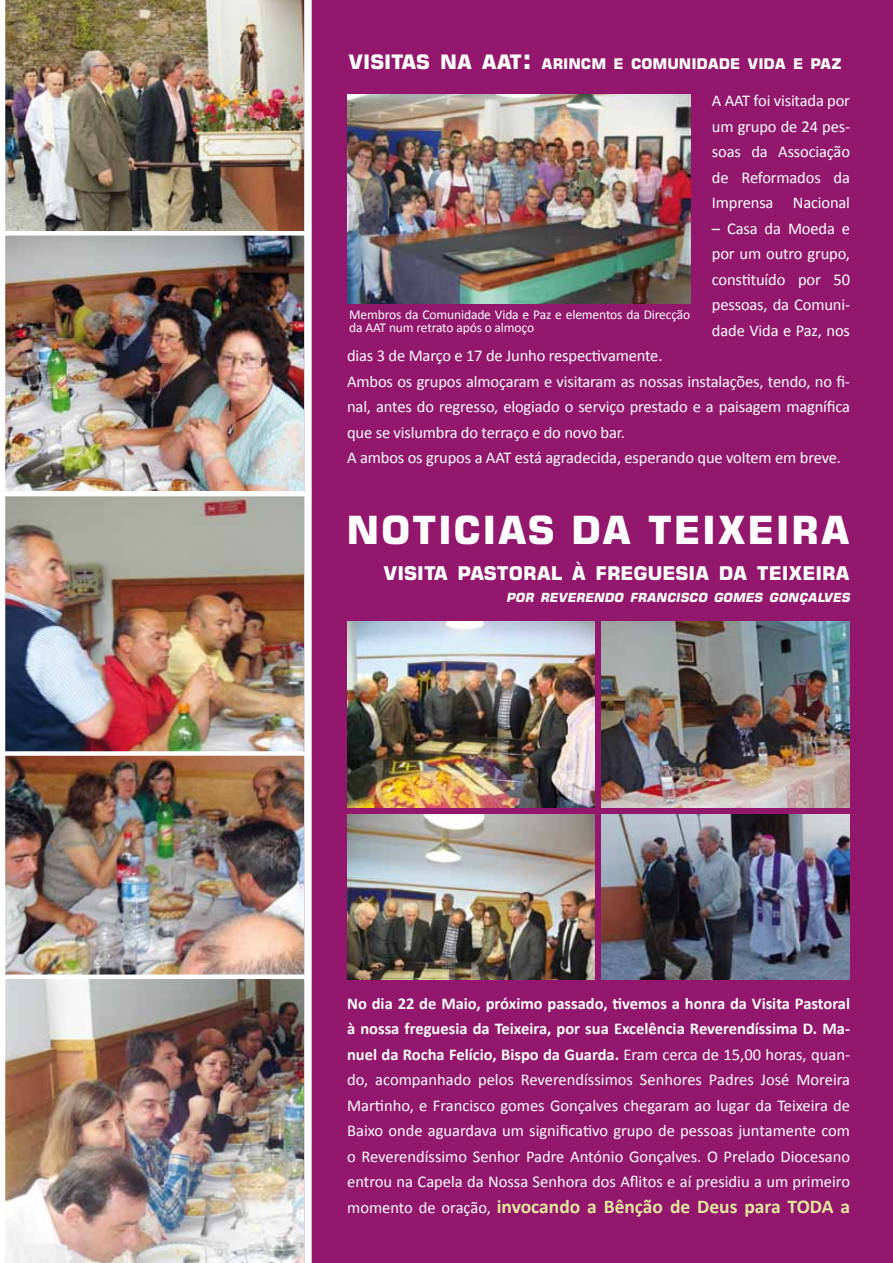
<style>
.page{position:relative;width:893px;height:1263px;background:#fff}
.page>*{position:absolute;margin:0;border:0;box-sizing:border-box;transform-origin:0 0}
.t1{font:700 38.85px "Square 721 BT";letter-spacing:.04em;color:#fff}
.t2{font:700 19.5px "Calibri";color:#e3e89e}
.t3{font:700 18.9px "Square 721 BT";color:#fff}
.t4{font:16.5px/25.5px "Calibri";letter-spacing:-.01em;color:#fff;text-align:justify}
.t5{font:700 14.7px "Square 721 BT";color:#fff}
.t6{font:13.5px/13.5px "Calibri";letter-spacing:-.01em;color:#fff}
.t7{font:italic 700 12.6px "Square 721 BT";color:#fff}
.s1{font-size:19.95px}
.s2{font-size:28.5px}
.s3{font-weight:700}
.s4{font-weight:400;font-size:16.5px;color:#fff}
</style>
<div class="page">
<img style="left:5px;top:979px;width:299px;height:284px">
<img style="left:5px;top:496px;width:299px;height:255px">
<img style="left:5px;top:236px;width:299px;height:255px">
<img style="left:5px;top:0;width:299px;height:231px">
<img style="left:5px;top:756px;width:299px;height:218px">
<div style="left:305px;top:0;width:588px;height:1263px;background:#93176d"></div>
<img style="left:347px;top:622px;width:248px;height:185px">
<img style="left:347px;top:815px;width:248px;height:164px">
<img style="left:602px;top:622px;width:248px;height:185px">
<img style="left:602px;top:815px;width:248px;height:164px">
<div style="left:304px;top:0;width:8px;height:1263px;background:#fff"></div>
<img style="left:347px;top:94px;width:344px;height:210px">
<p class="t5" style="left:348px;top:55px;width:495px"><span class="s1">VISITAS NA AAT</span><span class="s2">:</span> ARINCM E COMUNIDADE VIDA E PAZ</p>
<p class="t4" style="left:712px;top:88px;width:140px">A AAT foi visitada por um grupo de 24 pes&shy;soas da Associação de Reformados da Imprensa Nacional</p>
<p class="t4" style="left:712px;top:216px;width:140px">– Casa da Moeda e por um outro grupo, constituído por 50 pessoas, da Comuni&shy;dade Vida e Paz, nos</p>
<p class="t4" style="left:347px;top:343px;width:504px;text-align:left">dias 3 de Março e 17 de Junho respectivamente.<br>Ambos os grupos almoçaram e visitaram as nossas instalações, tendo, no fi&shy;nal, antes do regresso, elogiado o serviço prestado e a paisagem magnífica que se vislumbra do terraço e do novo bar.<br>A ambos os grupos a AAT está agradecida, esperando que voltem em breve.</p>
<p class="t6" style="left:349px;top:307px;width:343px">Membros da Comunidade Vida e Paz e elementos da Direcção da AAT num retrato após o almoço</p>
<h1 class="t1" style="left:347px;top:507px;width:505px">NOTICIAS DA TEIXEIRA</h1>
<p class="t3" style="left:383px;top:562px;width:468px">VISITA PASTORAL À FREGUESIA DA TEIXEIRA</p>
<p class="t7" style="left:506px;top:589px;width:348px">POR REVERENDO FRANCISCO GOMES GONÇALVES</p>
<p class="t4" style="left:347px;top:990px;width:504px"><span class="s3">No dia 22 de Maio, próximo passado, tivemos a honra da Visita Pastoral à nossa freguesia da Teixeira, por sua Excelência Reverendíssima D. Ma&shy;nuel da Rocha Felício, Bispo da Guarda.</span> Eram cerca de 15,00 horas, quan&shy;do, acompanhado pelos Reverendíssimos Senhores Padres José Moreira Martinho, e Francisco gomes Gonçalves chegaram ao lugar da Teixeira de Baixo onde aguardava um significativo grupo de pessoas juntamente com o Reverendíssimo Senhor Padre António Gonçalves. O Prelado Diocesano entrou na Capela da Nossa Senhora dos Aflitos e aí presidiu a um primeiro</p>
<p class="t2" style="left:347px;top:1194px;width:504px"><span class="s4">momento de oração,</span> invocando a Bênção de Deus para TODA a</p>
</div>
